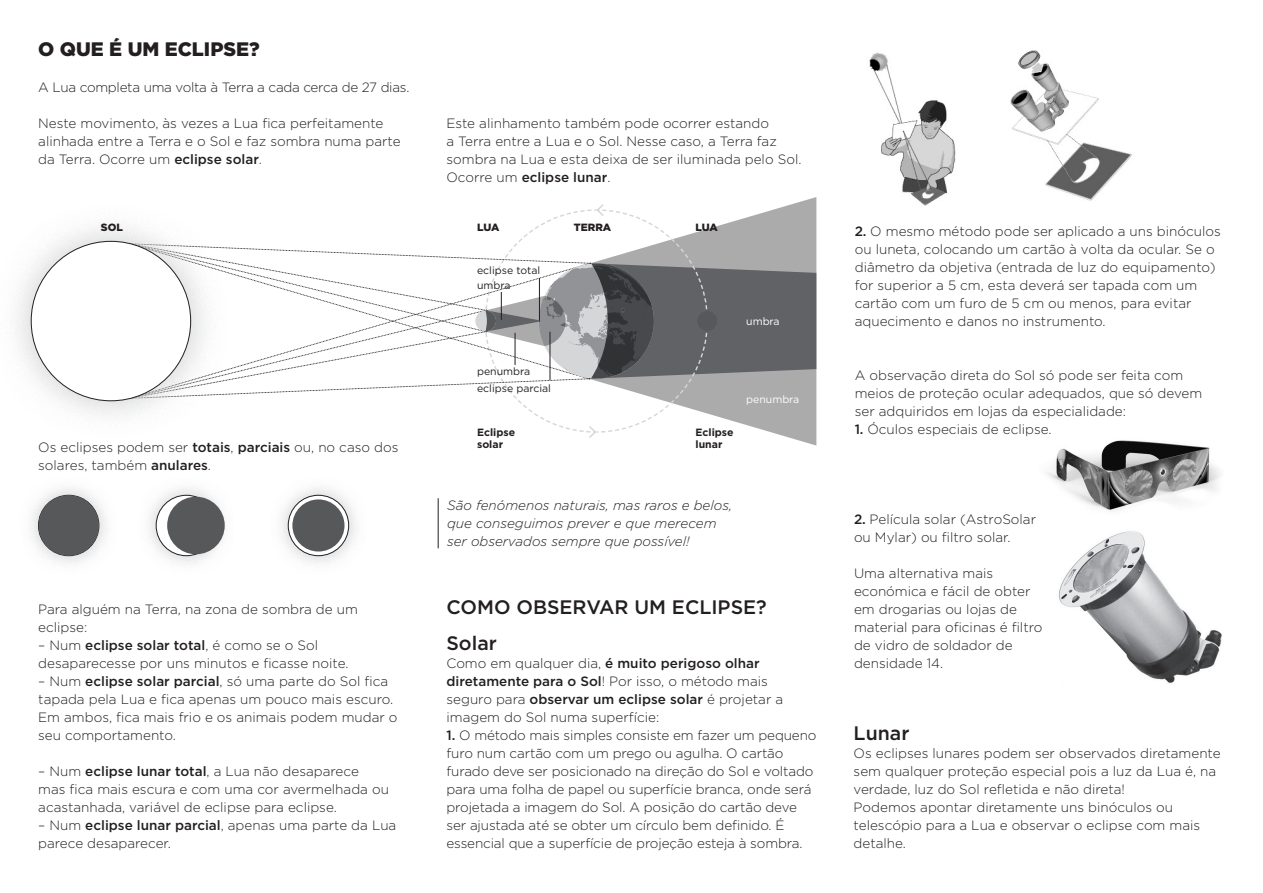
<style>
.page{position:relative;width:1263px;height:893px;background:#fff}
.page>*{position:absolute;margin:0;border:0;box-sizing:border-box;transform-origin:0 0}
.Titulo_1{font:500 19.5px "Gotham HTF";color:#231f20}
.Titulo_1-2{font:900 19.5px "Gotham HTF";color:#231f20}
.Titulo_2{font:500 19.5px "Gotham HTF";color:#231f20}
.Texto{font:300 13.5px/18px "Gotham HTF";color:#231f20}
.Texto-2{font:italic 300 13.5px/18px "Gotham HTF";color:#231f20}
.Texto-3{font:300 13.5px "Gotham HTF";letter-spacing:-.02em;color:#231f20}
.Legenda{font:10.5px "Gotham HTF";color:#231f20}
.Legenda-2{font:700 10.5px/12px "Gotham HTF";color:#231f20}
.Legenda-3{font:900 10.5px "Gotham HTF";letter-spacing:-.005em;color:#231f20}
.Legenda-4{font:10.5px "Gotham HTF";color:#fff}
.s1{font-weight:500}
</style>
<div class="page">
<hr style="left:438px;top:498px;width:1px;height:50px;background:#231f20">
<img style="left:1046px;top:440px;width:174px;height:71px">
<img style="left:1059px;top:531px;width:163px;height:152px">
<img style="left:869px;top:50px;width:263px;height:156px">
<svg style="left:15px;top:224px;width:114px;height:193px;fill:#f5f6f6"></svg>
<div style="left:31px;top:241px;width:160px;height:160px;background:#fff;border-radius:50%"></div>
<svg style="left:129px;top:203px;width:687px;height:236px"></svg>
<hr style="left:539px;top:278px;width:1px;height:42px;background:#231f20">
<hr style="left:550px;top:332px;width:1px;height:48px;background:#231f20">
<hr style="left:515px;top:333px;width:1px;height:32px;background:#231f20">
<svg style="left:31px;top:487px;width:76px;height:77px;fill:#f5f5f5"></svg>
<svg style="left:281px;top:487px;width:76px;height:77px;fill:#f5f5f5"></svg>
<svg style="left:288px;top:495px;width:61px;height:61px"></svg>
<div style="left:288px;top:495px;width:61px;height:61px;border:1px solid #231f20;border-radius:50%"></div>
<svg style="left:149px;top:487px;width:76px;height:77px;fill:#f6f6f7"></svg>
<svg style="left:156px;top:495px;width:61px;height:61px"></svg>
<div style="left:156px;top:495px;width:61px;height:61px;border:1px solid #231f20;border-radius:50%"></div>
<div style="left:38px;top:495px;width:61px;height:61px;background:#57585a;border-radius:50%"></div>
<div style="left:292px;top:499px;width:52px;height:52px;background:#57585a;border-radius:50%"></div>
<div style="left:167px;top:497px;width:58px;height:57px;background:#57585a;border-radius:50%"></div>
<p class="Titulo_1-2" style="left:38px;top:38px;width:223px">O QUE É UM ECLIPSE?</p>
<p class="Texto-3" style="left:38px;top:80px;width:373px">A Lua completa uma volta à Terra a cada cerca de 27 dias.</p>
<p class="Texto" style="left:38px;top:114px;width:364px">Neste movimento, às vezes a Lua fica perfeitamente alinhada entre a Terra e o Sol e faz sombra numa parte da Terra. Ocorre um <span class="s1">eclipse solar</span>.</p>
<p class="Texto" style="left:446px;top:114px;width:356px">Este alinhamento também pode ocorrer estando<br>a Terra entre a Lua e o Sol. Nesse caso, a Terra faz sombra na Lua e esta deixa de ser iluminada pelo Sol.<br>Ocorre um <span class="s1">eclipse lunar</span>.</p>
<p class="Legenda-3" style="left:101px;top:221px;width:24px">SOL</p>
<p class="Legenda-3" style="left:477px;top:221px;width:24px">LUA</p>
<p class="Legenda-3" style="left:574px;top:221px;width:39px">TERRA</p>
<p class="Legenda" style="left:477px;top:264px;width:65px">eclipse total</p>
<p class="Legenda" style="left:477px;top:279px;width:35px">umbra</p>
<p class="Legenda-3" style="left:696px;top:221px;width:24px">LUA</p>
<p class="Legenda-4" style="left:746px;top:316px;width:35px">umbra</p>
<p class="Texto" style="left:38px;top:438px;width:362px">Os eclipses podem ser <span class="s1">totais</span>, <span class="s1">parciais</span> ou, no caso dos solares, também <span class="s1">anulares</span>.</p>
<p class="Legenda" style="left:477px;top:366px;width:55px">penumbra</p>
<p class="Legenda" style="left:477px;top:382px;width:75px">eclipse parcial</p>
<p class="Legenda-2" style="left:477px;top:426px;width:40px">Eclipse solar</p>
<p class="Legenda-2" style="left:696px;top:426px;width:40px">Eclipse lunar</p>
<p class="Legenda-4" style="left:746px;top:393px;width:55px">penumbra</p>
<p class="Texto-2" style="left:447px;top:496px;width:287px">São fenómenos naturais, mas raros e belos, que conseguimos prever e que merecem ser observados sempre que possível!</p>
<p class="Texto" style="left:38px;top:600px;width:321px">Para alguém na Terra, na zona de sombra de um eclipse:</p>
<p class="Texto" style="left:38px;top:636px;width:312px">– Num <span class="s1">eclipse solar total</span>, é como se o Sol desaparecesse por uns minutos e ficasse noite.</p>
<p class="Texto" style="left:38px;top:672px;width:356px">– Num <span class="s1">eclipse solar parcial</span>, só uma parte do Sol fica tapada pela Lua e fica apenas um pouco mais escuro.</p>
<p class="Texto" style="left:38px;top:708px;width:361px">Em ambos, fica mais frio e os animais podem mudar o seu comportamento.</p>
<p class="Texto" style="left:38px;top:762px;width:352px">– Num <span class="s1">eclipse lunar total</span>, a Lua não desaparece mas fica mais escura e com uma cor avermelhada ou acastanhada, variável de eclipse para eclipse.</p>
<p class="Texto" style="left:38px;top:816px;width:360px">– Num <span class="s1">eclipse lunar parcial</span>, apenas uma parte da Lua parece desaparecer.</p>
<p class="Titulo_1" style="left:446px;top:596px;width:322px">COMO OBSERVAR UM ECLIPSE?</p>
<p class="Titulo_1" style="left:446px;top:632px;width:52px">Solar</p>
<p class="Texto" style="left:446px;top:654px;width:338px">Como em qualquer dia, <span class="s1">é muito perigoso olhar diretamente para o Sol</span>! Por isso, o método mais seguro para <span class="s1">observar um eclipse solar</span> é projetar a imagem do Sol numa superfície:</p>
<p class="Texto" style="left:446px;top:726px;width:371px"><span class="s1">1.</span> O método mais simples consiste em fazer um pequeno furo num cartão com um prego ou agulha. O cartão furado deve ser posicionado na direção do Sol e voltado para uma folha de papel ou superfície branca, onde será projetada a imagem do Sol. A posição do cartão deve ser ajustada até se obter um círculo bem definido. É essencial que a superfície de projeção esteja à sombra.</p>
<p class="Texto" style="left:855px;top:222px;width:368px"><span class="s1">2.</span> O mesmo método pode ser aplicado a uns binóculos ou luneta, colocando um cartão à volta da ocular. Se o diâmetro da objetiva (entrada de luz do equipamento) for superior a 5 cm, esta deverá ser tapada com um cartão com um furo de 5 cm ou menos, para evitar aquecimento e danos no instrumento.</p>
<p class="Texto" style="left:855px;top:366px;width:349px">A observação direta do Sol só pode ser feita com meios de proteção ocular adequados, que só devem ser adquiridos em lojas da especialidade:</p>
<p class="Texto" style="left:855px;top:420px;width:198px"><span class="s1">1.</span> Óculos especiais de eclipse.</p>
<p class="Texto" style="left:854px;top:510px;width:184px"><span class="s1">2.</span> Película solar (AstroSolar ou Mylar) ou filtro solar.</p>
<p class="Texto" style="left:854px;top:564px;width:190px">Uma alternativa mais económica e fácil de obter em drogarias ou lojas de material para oficinas é filtro de vidro de soldador de densidade 14.</p>
<p class="Titulo_2" style="left:854px;top:722px;width:57px">Lunar</p>
<p class="Texto" style="left:854px;top:744px;width:369px">Os eclipses lunares podem ser observados diretamente sem qualquer proteção especial pois a luz da Lua é, na verdade, luz do Sol refletida e não direta!</p>
<p class="Texto" style="left:854px;top:798px;width:348px">Podemos apontar diretamente uns binóculos ou telescópio para a Lua e observar o eclipse com mais detalhe.</p>
</div>
